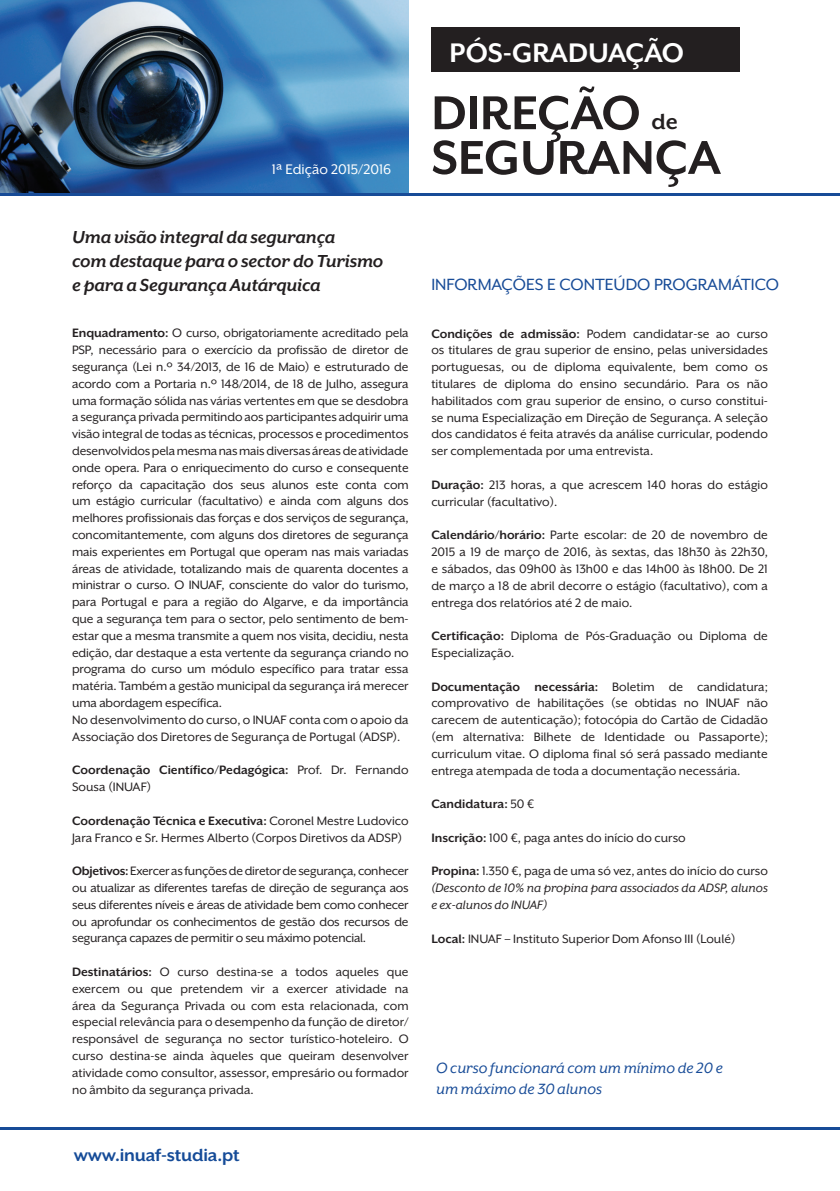
<style>
.page{position:relative;width:840px;height:1191px;background:#fff}
.page>*{position:absolute;margin:0;border:0;box-sizing:border-box;transform-origin:0 0}
.t1{font:700 54.6px/44.6px "Mr Eaves XL San OT";color:#231f20}
.t2{font:700 31px "Mr Eaves XL San OT";color:#fff}
.t3{font:italic 700 20px/24px "Mr Eaves XL San OT";letter-spacing:-.01em;color:#231f20}
.t4{font:700 20px "Mr Eaves XL San OT";letter-spacing:-.01em;color:#154b98}
.t5{font:18.6px "Mr Eaves XL San OT";color:#174b97}
.t6{font:italic 17px/20.6px "Mr Eaves XL San OT";color:#174b97}
.t7{font:16px "Mr Eaves XL San OT";color:#fff}
.t8{font:14px/16.8px "Mr Eaves XL San OT";letter-spacing:-.01em;color:#231f20;text-align:justify}
.t9{font:italic 14px/16.8px "Mr Eaves XL San OT";color:#231f20;text-align:justify}
.t10{font:700 14px/16.8px "Mr Eaves XL San OT";color:#231f20}
.s1{font-weight:700}
.s2{font-weight:400}
.s3{font-size:25px}
.s4{font-weight:700;font-style:normal}
.s5{font-style:normal}
</style>
<div class="page">
<img style="left:0;top:0;width:408px;height:193px">
<div style="left:431px;top:27px;width:308px;height:45px;background:#231f20"></div>
<hr style="left:0;top:193px;width:839px;height:3px;background:#174b97">
<hr style="left:0;top:1127px;width:839px;height:2px;background:#174b97">
<p class="t7" style="left:272px;top:161px;width:121px">1ª Edição 2015/2016</p>
<h3 class="t3" style="left:72px;top:225px;width:313px">Uma visão integral da segurança<br>com destaque para o sector do Turismo e para a Segurança Autárquica</h3>
<p class="t8" style="left:72px;top:325px;width:338px;text-align:left"><span class="s1">Enquadramento:</span> O curso, obrigatoriamente acreditado pela PSP, necessário para o exercício da profissão de diretor de segurança (Lei n.º 34/2013, de 16 de Maio) e estruturado de acordo com a Portaria n.º 148/2014, de 18 de Julho, assegura uma formação sólida nas várias vertentes em que se desdobra a segurança privada permitindo aos participantes adquirir uma visão integral de todas as técnicas, processos e procedimentos desenvolvidos pela mesma nas mais diversas áreas de atividade onde opera. Para o enriquecimento do curso e consequente reforço da capacitação dos seus alunos este conta com um estágio curricular (facultativo) e ainda com alguns dos melhores profissionais das forças e dos serviços de segurança, concomitantemente, com alguns dos diretores de segurança mais experientes em Portugal que operam nas mais variadas áreas de atividade, totalizando mais de quarenta docentes a ministrar o curso. O INUAF, consciente do valor do turismo, para Portugal e para a região do Algarve, e da importância que a segurança tem para o sector, pelo sentimento de bem&shy;estar que a mesma transmite a quem nos visita, decidiu, nesta edição, dar destaque a esta vertente da segurança criando no programa do curso um módulo específico para tratar essa matéria. Também a gestão municipal da segurança irá merecer uma abordagem específica.<br>No desenvolvimento do curso, o INUAF conta com o apoio da Associação dos Diretores de Segurança de Portugal (ADSP).</p>
<p class="t10" style="left:72px;top:761px;width:338px">Coordenação Científico/Pedagógica: <span class="s2">Prof. Dr. Fernando<br>Sousa (INUAF)</span></p>
<p class="t8" style="left:72px;top:812px;width:338px"><span class="s1">Coordenação Técnica e Executiva:</span> Coronel Mestre Ludovico<br>Jara Franco e Sr. Hermes Alberto (Corpos Diretivos da ADSP)</p>
<p class="t8" style="left:72px;top:862px;width:338px"><span class="s1">Objetivos:</span> Exercer as funções de diretor de segurança, conhecer ou atualizar as diferentes tarefas de direção de segurança aos seus diferentes níveis e áreas de atividade bem como conhecer ou aprofundar os conhecimentos de gestão dos recursos de segurança capazes de permitir o seu máximo potencial.</p>
<p class="t8" style="left:72px;top:963px;width:338px"><span class="s1">Destinatários:</span> O curso destina-se a todos aqueles que exercem ou que pretendem vir a exercer atividade na área da Segurança Privada ou com esta relacionada, com especial relevância para o desempenho da função de diretor/ responsável de segurança no sector turístico-hoteleiro. O curso destina-se ainda àqueles que queiram desenvolver atividade como consultor, assessor, empresário ou formador no âmbito da segurança privada.</p>
<h3 class="t4" style="left:74px;top:1143px;width:167px">www.inuaf-studia.pt</h3>
<h2 class="t2" style="left:449px;top:35px;width:236px">PÓS-GRADUAÇÃO</h2>
<h1 class="t1" style="left:431px;top:91px;width:291px">DIREÇÃO <span class="s3">de<br></span>SEGURANÇA</h1>
<h3 class="t5" style="left:431px;top:274px;width:349px">INFORMAÇÕES E CONTEÚDO PROGRAMÁTICO</h3>
<p class="t8" style="left:431px;top:325px;width:338px"><span class="s1">Condições de admissão:</span> Podem candidatar-se ao curso os titulares de grau superior de ensino, pelas universidades portuguesas, ou de diploma equivalente, bem como os titulares de diploma do ensino secundário. Para os não habilitados com grau superior de ensino, o curso constitui&shy;se numa Especialização em Direção de Segurança. A seleção dos candidatos é feita através da análise curricular, podendo ser complementada por uma entrevista.</p>
<p class="t8" style="left:431px;top:476px;width:338px"><span class="s1">Duração:</span> 213 horas, a que acrescem 140 horas do estágio curricular (facultativo).</p>
<p class="t8" style="left:431px;top:527px;width:338px"><span class="s1">Calendário/horário:</span> Parte escolar: de 20 de novembro de 2015 a 19 de março de 2016, às sextas, das 18h30 às 22h30, e sábados, das 09h00 às 13h00 e das 14h00 às 18h00. De 21 de março a 18 de abril decorre o estágio (facultativo), com a entrega dos relatórios até 2 de maio.</p>
<p class="t8" style="left:431px;top:627px;width:338px"><span class="s1">Certificação:</span> Diploma de Pós-Graduação ou Diploma de<br>Especialização.</p>
<p class="t8" style="left:431px;top:678px;width:338px"><span class="s1">Documentação necessária:</span> Boletim de candidatura; comprovativo de habilitações (se obtidas no INUAF não carecem de autenticação); fotocópia do Cartão de Cidadão (em alternativa: Bilhete de Identidade ou Passaporte); curriculum vitae. O diploma final só será passado mediante entrega atempada de toda a documentação necessária.</p>
<p class="t10" style="left:431px;top:795px;width:104px">Candidatura: <span class="s2">50 €</span></p>
<p class="t8" style="left:431px;top:829px;width:256px"><span class="s1">Inscrição:</span> 100 €, paga antes do início do curso</p>
<p class="t9" style="left:431px;top:863px;width:338px"><span class="s4">Propina:</span> <span class="s5">1.350 €, paga de uma só vez, antes do início do curso </span>(Desconto de 10% na propina para associados da ADSP, alunos e ex-alunos do INUAF)</p>
<p class="t8" style="left:431px;top:930px;width:305px"><span class="s1">Local:</span> INUAF – Instituto Superior Dom Afonso III (Loulé)</p>
<p class="t6" style="left:436px;top:1058px;width:288px">O curso funcionará com um mínimo de 20 e um máximo de 30 alunos</p>
</div>
